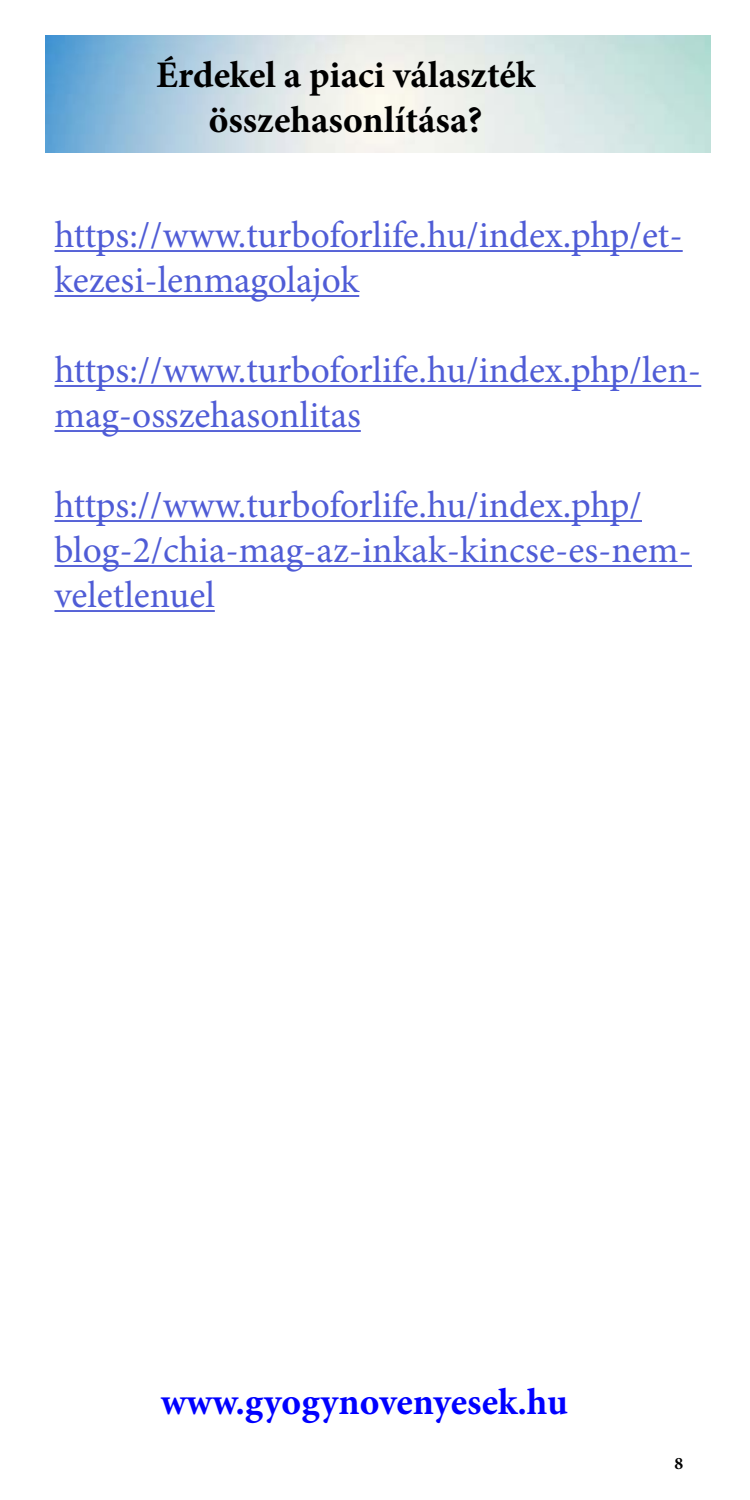
<style>
.page{position:relative;width:750px;height:1500px;background:#fff}
.page>*{position:absolute;margin:0;border:0;box-sizing:border-box;transform-origin:0 0}
.t1{font:37.5px/45px "Minion Pro";color:#4f5cd6}
.t2{font:700 37.5px/45px "Minion Pro";color:#000;text-align:center}
.t3{font:700 37.5px "Minion Pro";color:#00f}
.t4{font:700 17.5px "Minion Pro";color:#000}
</style>
<div class="page">
<hr style="left:54px;top:250px;width:629px;height:2px;background:#4f5cd6">
<hr style="left:54px;top:295px;width:305px;height:2px;background:#4f5cd6">
<hr style="left:54px;top:385px;width:647px;height:2px;background:#4f5cd6">
<hr style="left:54px;top:430px;width:307px;height:2px;background:#4f5cd6">
<hr style="left:54px;top:520px;width:588px;height:2px;background:#4f5cd6">
<hr style="left:54px;top:565px;width:638px;height:2px;background:#4f5cd6">
<hr style="left:54px;top:610px;width:161px;height:2px;background:#4f5cd6">
<img style="left:45px;top:35px;width:666px;height:117px">
<p class="t2" style="left:156px;top:52px;width:380px">Érdekel a piaci választék összehasonlítása?</p>
<p class="t1" style="left:54px;top:213px;width:630px">https://www.turboforlife.hu/index.php/et&shy;kezesi-lenmagolajok</p>
<p class="t1" style="left:54px;top:348px;width:648px">https://www.turboforlife.hu/index.php/len&shy;mag-osszehasonlitas</p>
<p class="t1" style="left:54px;top:483px;width:639px">https://www.turboforlife.hu/index.php/ blog-2/chia-mag-az-inkak-kincse-es-nem&shy;veletlenuel</p>
<p class="t3" style="left:161px;top:1376px;width:409px">www.gyogynovenyesek.hu</p>
<p class="t4" style="left:675px;top:1451px;width:10px">8</p>
</div>
